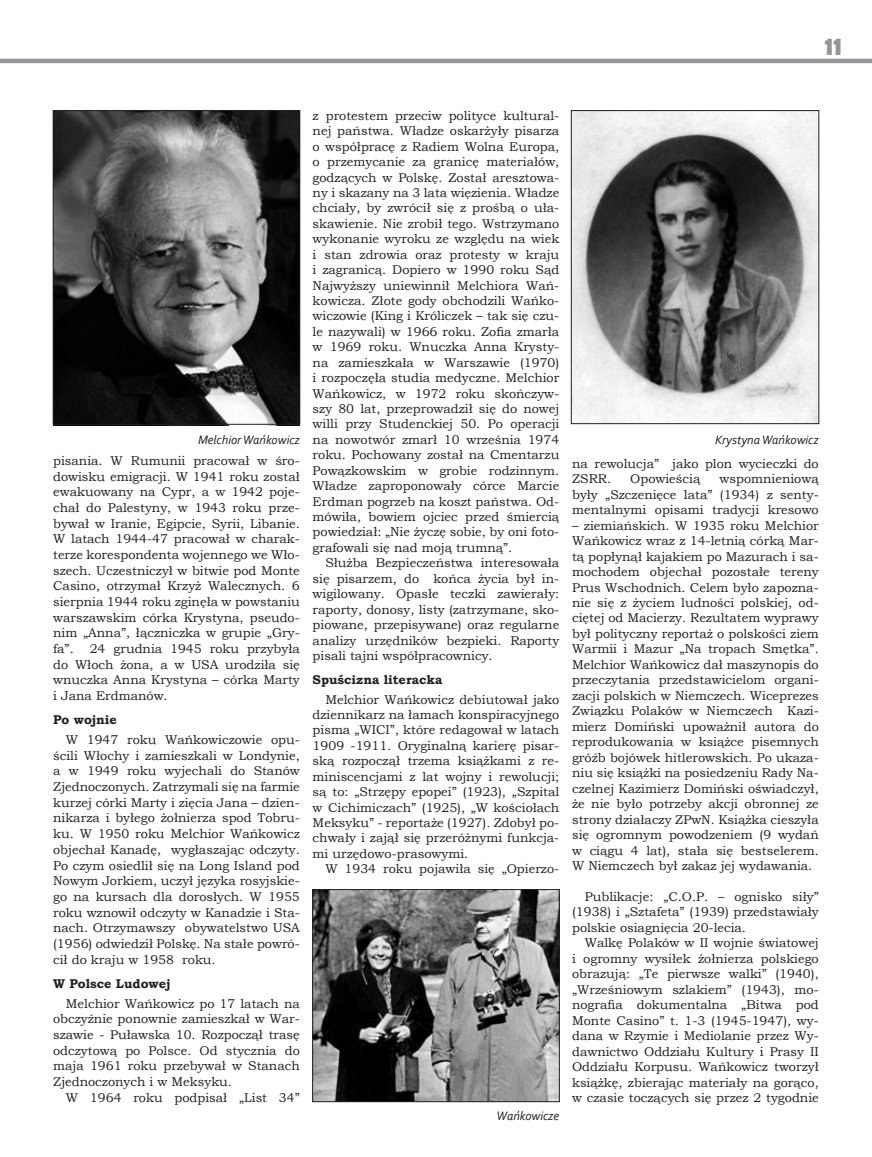
<style>
.page{position:relative;width:872px;height:1157px;background:#fff}
.page>*{position:absolute;margin:0;border:0;box-sizing:border-box;transform-origin:0 0}
.t1{font:700 27px "Berlin Sans FB Demi";color:#939598}
.t2{font:12.75px/15.5px "Bookman Old Style";color:#231f20;text-align:justify}
.t3{font:italic 12.75px "Corbel";color:#231f20}
.t4{font:700 12.75px "Bookman Old Style";color:#231f20}
</style>
<div class="page">
<hr style="left:0;top:59px;width:872px;height:4px;background:#939598">
<img style="left:53px;top:112px;width:247px;height:314px">
<div style="left:53px;top:110px;width:247px;height:314px;border:1px solid #231f20"></div>
<img style="left:573px;top:112px;width:244px;height:310px">
<div style="left:571px;top:110px;width:248px;height:314px;border:1px solid #231f20"></div>
<img style="left:314px;top:891px;width:243px;height:208px">
<div style="left:312px;top:889px;width:247px;height:212px;border:1px solid #231f20"></div>
<h1 class="t1" style="left:825px;top:30px;width:19px">11</h1>
<p class="t2" style="left:313px;top:108px;width:248px">z protestem przeciw polityce kultural&shy;nej państwa. Władze oskarżyły pisarza o współpracę z Radiem Wolna Europa, o przemycanie za granicę materiałów, godzących w Polskę. Został aresztowa&shy;ny i skazany na 3 lata więzienia. Władze chciały, by zwrócił się z prośbą o uła&shy;skawienie. Nie zrobił tego. Wstrzymano wykonanie wyroku ze względu na wiek i stan zdrowia oraz protesty w kraju i zagranicą. Dopiero w 1990 roku Sąd Najwyższy uniewinnił Melchiora Wań&shy;kowicza. Złote gody obchodzili Wańko&shy;wiczowie (King i Króliczek – tak się czu&shy;le nazywali) w 1966 roku. Zofia zmarła w 1969 roku. Wnuczka Anna Krysty&shy;na zamieszkała w Warszawie (1970) i rozpoczęła studia medyczne. Melchior Wańkowicz, w 1972 roku skończyw&shy;szy 80 lat, przeprowadził się do nowej willi przy Studenckiej 50. Po operacji na nowotwór zmarł 10 września 1974 roku. Pochowany został na Cmentarzu Powązkowskim w grobie rodzinnym.<br>Władze zaproponowały córce Marcie Erdman pogrzeb na koszt państwa. Od&shy;mówiła, bowiem ojciec przed śmiercią powiedział: „Nie życzę sobie, by oni foto&shy;grafowali się nad moją trumną”.</p>
<p class="t2" style="left:313px;top:555px;width:248px;text-indent:13px">Służba Bezpieczeństwa interesowała się pisarzem, do końca życia był in&shy;wigilowany. Opasłe teczki zawierały: raporty, donosy, listy (zatrzymane, sko&shy;piowane, przepisywane) oraz regularne analizy urzędników bezpieki. Raporty pisali tajni współpracownicy.</p>
<p class="t4" style="left:313px;top:670px;width:131px">Spuścizna literacka</p>
<p class="t2" style="left:313px;top:691px;width:248px;text-indent:13px">Melchior Wańkowicz debiutował jako dziennikarz na łamach konspiracyjnego pisma „WICI”, które redagował w latach 1909 -1911. Oryginalną karierę pisar&shy;ską rozpoczął trzema książkami z re&shy;miniscencjami z lat wojny i rewolucji; są to: „Strzępy epopei” (1923), „Szpital w Cichimiczach” (1925), „W kościołach Meksyku” - reportaże (1927). Zdobył po&shy;chwały i zajął się przeróżnymi funkcja&shy;mi urzędowo-prasowymi.</p>
<p class="t2" style="left:325px;top:861px;width:235px">W 1934 roku pojawiła się „Opierzo-</p>
<p class="t3" style="left:198px;top:431px;width:103px">Melchior Wańkowicz</p>
<p class="t3" style="left:715px;top:431px;width:105px">Krystyna Wańkowicz</p>
<p class="t2" style="left:53px;top:453px;width:248px">pisania. W Rumunii pracował w śro&shy;dowisku emigracji. W 1941 roku został ewakuowany na Cypr, a w 1942 poje&shy;chał do Palestyny, w 1943 roku prze&shy;bywał w Iranie, Egipcie, Syrii, Libanie.<br>W latach 1944-47 pracował w charak&shy;terze korespondenta wojennego we Wło&shy;szech. Uczestniczył w bitwie pod Monte Casino, otrzymał Krzyż Walecznych. 6 sierpnia 1944 roku zginęła w powstaniu warszawskim córka Krystyna, pseudo&shy;nim „Anna”, łączniczka w grupie „Gry&shy;fa”. 24 grudnia 1945 roku przybyła do Włoch żona, a w USA urodziła się wnuczka Anna Krystyna – córka Marty i Jana Erdmanów.</p>
<p class="t4" style="left:53px;top:710px;width:65px">Po wojnie</p>
<p class="t2" style="left:53px;top:732px;width:248px;text-indent:13px">W 1947 roku Wańkowiczowie opu&shy;ścili Włochy i zamieszkali w Londynie, a w 1949 roku wyjechali do Stanów Zjednoczonych. Zatrzymali się na farmie kurzej córki Marty i zięcia Jana – dzien&shy;nikarza i byłego żołnierza spod Tobru&shy;ku. W 1950 roku Melchior Wańkowicz objechał Kanadę, wygłaszając odczyty.<br>Po czym osiedlił się na Long Island pod Nowym Jorkiem, uczył języka rosyjskie&shy;go na kursach dla dorosłych. W 1955 roku wznowił odczyty w Kanadzie i Sta&shy;nach. Otrzymawszy obywatelstwo USA (1956) odwiedził Polskę. Na stałe powró&shy;cił do kraju w 1958 roku.</p>
<p class="t4" style="left:53px;top:974px;width:119px">W Polsce Ludowej</p>
<p class="t2" style="left:53px;top:995px;width:248px;text-indent:13px">Melchior Wańkowicz po 17 latach na obczyźnie ponownie zamieszkał w War&shy;szawie - Puławska 10. Rozpoczął trasę odczytową po Polsce. Od stycznia do maja 1961 roku przebywał w Stanach Zjednoczonych i w Meksyku.</p>
<p class="t2" style="left:66px;top:1089px;width:235px">W 1964 roku podpisał „List 34”</p>
<p class="t2" style="left:572px;top:456px;width:248px">na rewolucja” jako plon wycieczki do<br>ZSRR.</p>
<p class="t2" style="left:572px;top:471px;width:248px;text-indent:147px">wspomnieniową były „Szczenięce lata” (1934) z senty&shy;mentalnymi opisami tradycji kresowo</p>
<p class="t2" style="left:572px;top:517px;width:248px">– ziemiańskich. W 1935 roku Melchior Wańkowicz wraz z 14-letnią córką Mar&shy;tą popłynął kajakiem po Mazurach i sa&shy;mochodem objechał pozostałe tereny Prus Wschodnich. Celem było zapozna&shy;nie się z życiem ludności polskiej, od&shy;ciętej od Macierzy. Rezultatem wyprawy był polityczny reportaż o polskości ziem Warmii i Mazur „Na tropach Smętka”.<br>Melchior Wańkowicz dał maszynopis do przeczytania przedstawicielom organi&shy;zacji polskich w Niemczech. Wiceprezes Związku Polaków w Niemczech Kazi&shy;mierz Domiński upoważnił autora do reprodukowania w książce pisemnych gróźb bojówek hitlerowskich. Po ukaza&shy;niu się książki na posiedzeniu Rady Na&shy;czelnej Kazimierz Domiński oświadczył, że nie było potrzeby akcji obronnej ze strony działaczy ZPwN. Książka cieszyła się ogromnym powodzeniem (9 wydań w ciągu 4 lat), stała się bestselerem.<br>W Niemczech był zakaz jej wydawania.</p>
<p class="t2" style="left:572px;top:889px;width:248px;text-indent:13px">Publikacje: „C.O.P. – ognisko siły” (1938) i „Sztafeta” (1939) przedstawiały polskie osiagnięcia 20-lecia.</p>
<p class="t2" style="left:572px;top:935px;width:248px;text-indent:13px">Walkę Polaków w II wojnie światowej i ogromny wysiłek żołnierza polskiego obrazują: „Te pierwsze walki” (1940), „Wrześniowym szlakiem” (1943), mo&shy;nografia dokumentalna „Bitwa pod Monte Casino” t. 1-3 (1945-1947), wy&shy;dana w Rzymie i Mediolanie przez Wy&shy;dawnictwo Oddziału Kultury i Prasy II Oddziału Korpusu. Wańkowicz tworzył książkę, zbierając materiały na gorąco, w czasie toczących się przez 2 tygodnie</p>
<p class="t2" style="left:630px;top:471px;width:72px">Opowieścią</p>
<p class="t3" style="left:496px;top:1107px;width:64px">Wańkowicze</p>
</div>
